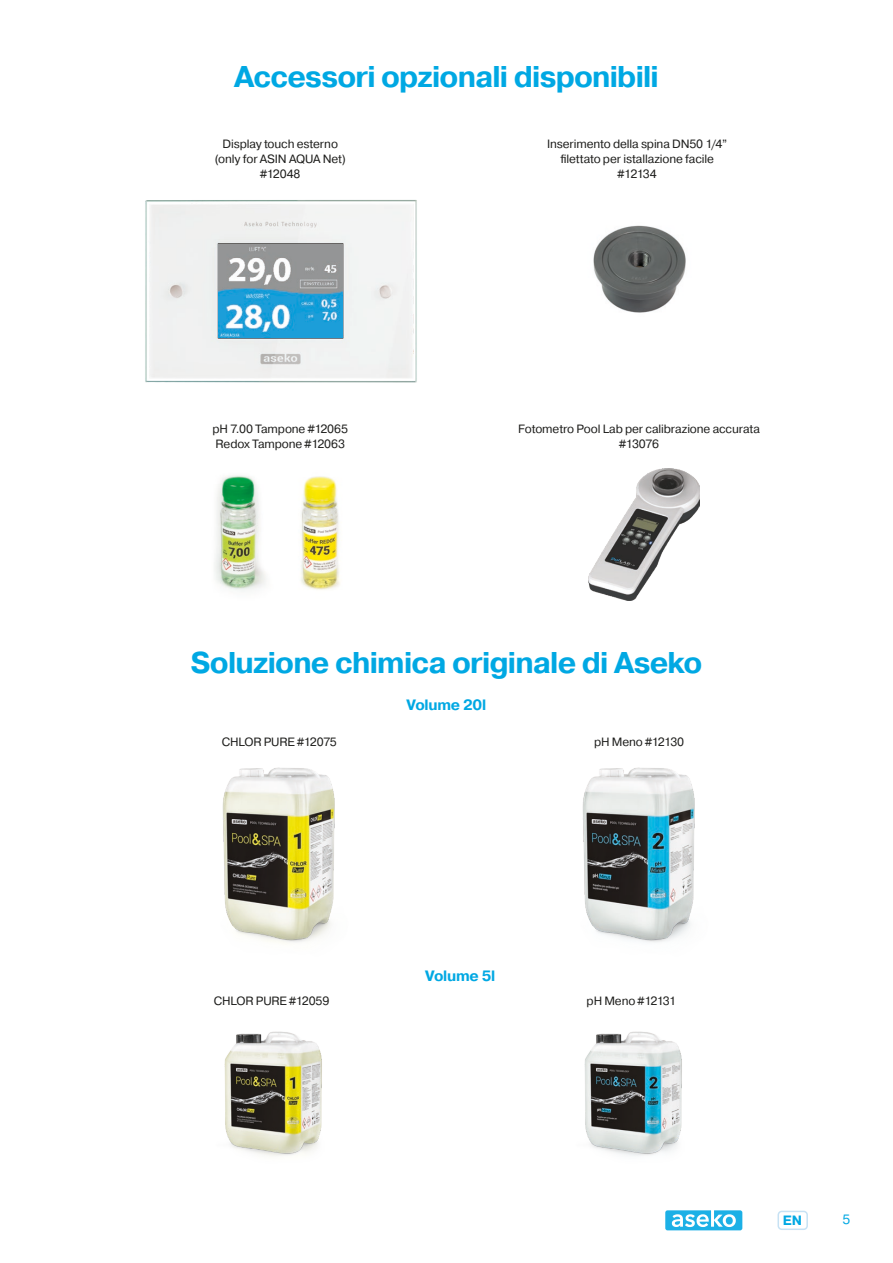
<style>
.page{position:relative;width:893px;height:1263px;background:#fff}
.page>*{position:absolute;margin:0;border:0;box-sizing:border-box;transform-origin:0 0}
.Nadpis_1{font:700 30px "Pragmatica";letter-spacing:-.03em;color:#00a8e3}
.Nadpis_3{font:700 15px "Pragmatica";letter-spacing:-.02em;color:#00a8e3}
.t1{font:700 13.5px "Pragmatica";color:#00a8e3}
.t2{font:13.5px "Pragmatica";color:#00a8e3}
.Label{font:12px/15px "Pragmatica";letter-spacing:-.01em;color:#1d1d1b;text-align:center}
.Label-2{font:12px "Pragmatica";letter-spacing:-.03em;color:#1d1d1b}
</style>
<div class="page">
<div style="left:777px;top:1211px;width:31px;height:19px;border:2px solid #c7e2f4;border-radius:4px"></div>
<svg style="left:665px;top:1210px;width:77px;height:20px"></svg>
<img style="left:584px;top:1031px;width:98px;height:125px">
<img style="left:224px;top:1031px;width:98px;height:125px">
<img style="left:582px;top:767px;width:113px;height:175px">
<img style="left:222px;top:767px;width:113px;height:176px">
<img style="left:215px;top:475px;width:51px;height:116px">
<img style="left:301px;top:476px;width:39px;height:114px">
<img style="left:593px;top:225px;width:93px;height:88px">
<img style="left:145px;top:200px;width:272px;height:183px">
<img style="left:219px;top:244px;width:124px;height:93px">
<img style="left:588px;top:469px;width:111px;height:131px">
<p class="Nadpis_1" style="left:234px;top:58px;width:426px">Accessori opzionali disponibili</p>
<p class="Label" style="left:215px;top:137px;width:133px">Display touch esterno (only for ASIN AQUA Net) #12048</p>
<p class="Label" style="left:547px;top:137px;width:181px">Inserimento della spina DN50 1/4” filettato per istallazione facile #12134</p>
<p class="Label" style="left:213px;top:422px;width:137px;text-align:left">pH 7.00 Tampone #12065<br>Redox Tampone #12063</p>
<p class="Label" style="left:518px;top:422px;width:243px">Fotometro Pool Lab per calibrazione accurata #13076</p>
<p class="Nadpis_1" style="left:191px;top:643px;width:513px">Soluzione chimica originale di Aseko</p>
<p class="Nadpis_3" style="left:407px;top:695px;width:81px">Volume 20l</p>
<p class="Label" style="left:222px;top:735px;width:117px">CHLOR PURE #12075</p>
<p class="Label" style="left:594px;top:735px;width:92px">pH Meno #12130</p>
<p class="Nadpis_3" style="left:425px;top:966px;width:72px">Volume 5l</p>
<p class="Label" style="left:214px;top:994px;width:117px">CHLOR PURE #12059</p>
<p class="Label-2" style="left:587px;top:993px;width:91px">pH Meno #12131</p>
<p class="t1" style="left:783px;top:1212px;width:21px">EN</p>
<p class="t2" style="left:843px;top:1211px;width:9px">5</p>
</div>
